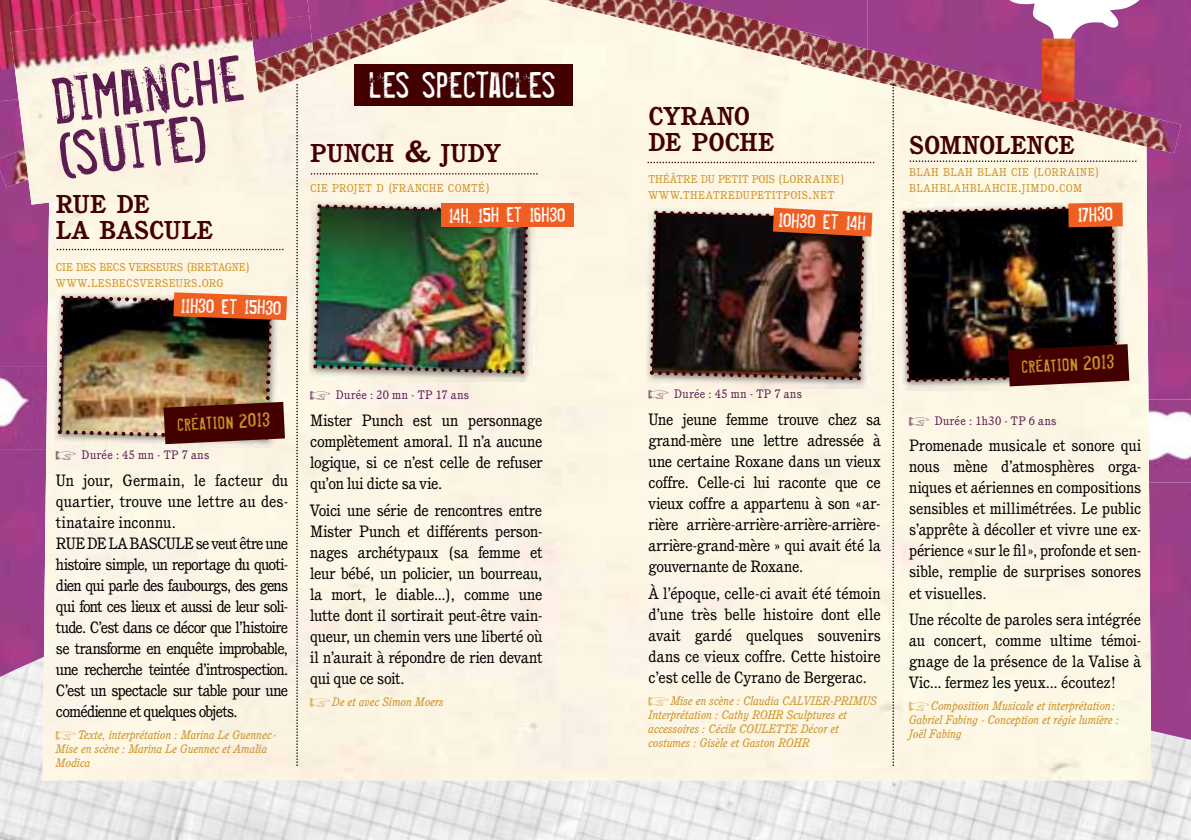
<style>
.page{position:relative;width:1191px;height:840px;background:#fff}
.page>*{position:absolute;margin:0;border:0;box-sizing:border-box;transform-origin:0 0}
.t1{font:68px/54.2px "Misproject";color:#5b1d50}
.t2{font:38.8px "Misproject";color:#fff}
.t3{font:700 25.2px/26px "Cushing";letter-spacing:.005em;color:#430000}
.t4{font:22px "Misproject";color:#fff}
.t5{font:18.2px "Misproject";color:#cd942a}
.t6{font:16px/21px "Cushing";letter-spacing:-.02em;color:#000;text-align:justify}
.t7{font:16px/21px "Cushing";letter-spacing:-.045em;color:#000}
.t8{font:italic 12px/14px "Cushing";color:#cd942a}
.t9{font:12px "Cushing";letter-spacing:.035em;color:#5b1d50}
.t10{font:11.2px/16px "Cushing";letter-spacing:.03em;color:#cd942a}
.t11{font:11.2px/16px "Cushing";letter-spacing:.005em;color:#cd942a}
.s1{font-size:12px}
.s2{font-size:16px}
.s3{font-size:22px}
.s4{font-size:30px}
</style>
<div class="page">
<img style="left:0;top:42px;width:1191px;height:675px">
<img style="left:1151px;top:399px;width:40px;height:83px">
<img style="left:622px;top:717px;width:569px;height:122px">
<img style="left:0;top:625px;width:622px;height:214px">
<div style="left:43px;top:0;width:1108px;height:780px;background:#fcf5e5"></div>
<img style="left:867px;top:49px;width:314px;height:104px">
<img style="left:830px;top:40px;width:37px;height:21px">
<img style="left:801px;top:61px;width:345px;height:86px">
<img style="left:802px;top:0;width:28px;height:35px">
<img style="left:545px;top:0;width:257px;height:61px">
<img style="left:802px;top:35px;width:28px;height:29px">
<img style="left:801px;top:59px;width:23px;height:8px">
<img style="left:0;top:149px;width:19px;height:38px">
<img style="left:296px;top:0;width:213px;height:93px">
<img style="left:269px;top:68px;width:27px;height:25px">
<img style="left:646px;top:207px;width:227px;height:181px">
<img style="left:310px;top:201px;width:226px;height:180px">
<img style="left:313px;top:204px;width:215px;height:169px">
<svg style="left:909px;top:160px;width:227px;height:2px"></svg>
<svg style="left:311px;top:173px;width:226px;height:1px"></svg>
<svg style="left:647px;top:162px;width:227px;height:1px"></svg>
<img style="left:899px;top:202px;width:226px;height:188px">
<div style="left:354px;top:64px;width:219px;height:42px;background:#430000"></div>
<svg style="left:892px;top:84px;width:2px;height:681px"></svg>
<svg style="left:296px;top:84px;width:2px;height:681px"></svg>
<img style="left:0;top:366px;width:52px;height:83px">
<svg style="left:924px;top:0;width:267px;height:42px"></svg>
<img style="left:1041px;top:38px;width:33px;height:64px">
<div style="left:19px;top:72px;width:250px;height:132px;background:#fcf4e3"></div>
<img style="left:0;top:0;width:309px;height:49px">
<img style="left:0;top:49px;width:19px;height:52px">
<img style="left:256px;top:15px;width:56px;height:37px">
<img style="left:285px;top:42px;width:27px;height:1px">
<img style="left:285px;top:43px;width:30px;height:25px">
<svg style="left:272px;top:51px;width:13px;height:1px"></svg>
<img style="left:256px;top:52px;width:35px;height:20px">
<img style="left:10px;top:3px;width:246px;height:96px">
<img style="left:47px;top:53px;width:194px;height:43px">
<img style="left:54px;top:292px;width:226px;height:155px">
<svg style="left:57px;top:249px;width:226px;height:1px"></svg>
<img style="left:650px;top:207px;width:222px;height:173px">
<div style="left:440px;top:203px;width:133px;height:24px;background:#f05f22"></div>
<img style="left:58px;top:292px;width:229px;height:152px">
<img style="left:902px;top:202px;width:227px;height:184px">
<svg style="left:310px;top:391px;width:20px;height:9px"></svg>
<svg style="left:310px;top:697px;width:20px;height:9px"></svg>
<svg style="left:648px;top:390px;width:20px;height:9px"></svg>
<svg style="left:648px;top:696px;width:20px;height:9px"></svg>
<svg style="left:909px;top:417px;width:20px;height:8px"></svg>
<svg style="left:909px;top:702px;width:20px;height:8px"></svg>
<svg style="left:56px;top:451px;width:20px;height:9px"></svg>
<svg style="left:56px;top:731px;width:20px;height:8px"></svg>
<h1 class="t1" style="left:49px;top:71px;width:193px;rotate:-7deg">DIMANCHE (SUITE)</h1>
<h3 class="t3" style="left:56px;top:191px;width:159px">RUE DE<br>LA BASCULE</h3>
<p class="t11" style="left:56px;top:259px;width:196px">CIE DES BECS VERSEURS <span class="s1">(</span>BRETAGNE<span class="s1">)<br></span>WWW<span class="s2">.</span>LESBECSVERSEURS<span class="s2">.</span>ORG</p>
<h3 class="t4" style="left:181px;top:291px;width:102px;rotate:1deg">11H30 ET 15H30</h3>
<p class="t5" style="left:176px;top:412px;width:95px;rotate:-3deg">CRÉATION <span class="s3">2013</span></p>
<p class="t9" style="left:82px;top:448px;width:129px">Durée : 45 mn - TP 7 ans</p>
<p class="t7" style="left:56px;top:469px;width:234px">Un jour, Germain, le facteur du quartier, trouve une lettre au des&shy;tinataire inconnu.<br>RUE DE LA BASCULE se veut être une histoire simple, un reportage du quoti&shy;dien qui parle des faubourgs, des gens qui font ces lieux et aussi de leur soli&shy;tude. C’est dans ce décor que l’histoire se transforme en enquête improbable, une recherche teintée d’introspection.<br>C’est un spectacle sur table pour une comédienne et quelques objets.</p>
<p class="t8" style="left:56px;top:727px;width:222px;text-indent:22px">Texte, interprétation : Marina Le Guennec -<br>Mise en scène : Marina Le Guennec et Amalia<br>Modica</p>
<h2 class="t2" style="left:368px;top:59px;width:189px">LES SPECTACLES</h2>
<h3 class="t3" style="left:310px;top:139px;width:192px">PUNCH <span class="s4">&amp;</span> JUDY</h3>
<p class="t10" style="left:310px;top:180px;width:181px">CIE PROJET D <span class="s1">(</span>FRANCHE COMTÉ<span class="s1">)</span></p>
<h3 class="t3" style="left:648px;top:102px;width:127px">CYRANO<br>DE POCHE</h3>
<p class="t10" style="left:648px;top:170px;width:197px">THÉÂTRE DU PETIT POIS <span class="s1">(</span>LORRAINE<span class="s1">)<br></span>WWW<span class="s2">.</span>THEATREDUPETITPOIS<span class="s2">.</span>NET</p>
<h3 class="t3" style="left:909px;top:132px;width:167px">SOMNOLENCE</h3>
<p class="t10" style="left:909px;top:163px;width:192px">BLAH BLAH BLAH CIE <span class="s1">(</span>LORRAINE<span class="s1">)<br></span>BLAHBLAHBLAHCIE<span class="s2">.</span>JIMDO<span class="s2">.</span>COM</p>
<h3 class="t4" style="left:448px;top:201px;width:118px;rotate:-1deg">14H, 15H ET 16H30</h3>
<h3 class="t4" style="left:1077px;top:200px;width:37px;rotate:-2deg">17H30</h3>
<h3 class="t4" style="left:779px;top:205px;width:89px;rotate:2deg">10H30 ET 14H</h3>
<p class="t9" style="left:336px;top:388px;width:135px">Durée : 20 mn - TP 17 ans</p>
<p class="t6" style="left:310px;top:409px;width:234px">Mister Punch est un personnage complètement amoral. Il n’a aucune logique, si ce n’est celle de refuser qu’on lui dicte sa vie.</p>
<p class="t6" style="left:310px;top:499px;width:234px">Voici une série de rencontres entre Mister Punch et différents person&shy;nages archétypaux (sa femme et leur bébé, un policier, un bourreau, la mort, le diable...), comme une lutte dont il sortirait peut-être vain&shy;queur, un chemin vers une liberté où il n’aurait à répondre de rien devant qui que ce soit.</p>
<p class="t8" style="left:332px;top:694px;width:113px">De et avec Simon Moers</p>
<p class="t9" style="left:674px;top:386px;width:129px">Durée : 45 mn - TP 7 ans</p>
<p class="t6" style="left:648px;top:408px;width:234px">Une jeune femme trouve chez sa grand-mère une lettre adressée à une certaine Roxane dans un vieux coffre. Celle-ci lui raconte que ce vieux coffre a appartenu à son « ar&shy;rière arrière-arrière-arrière-arrière&shy;arrière-grand-mère » qui avait été la gouvernante de Roxane.</p>
<p class="t6" style="left:648px;top:582px;width:234px">À l’époque, celle-ci avait été témoin d’une très belle histoire dont elle avait gardé quelques souvenirs dans ce vieux coffre. Cette histoire c’est celle de Cyrano de Bergerac.</p>
<p class="t8" style="left:648px;top:692px;width:230px;text-indent:22px">Mise en scène : Claudia CALVIER-PRIMUS Interprétation : Cathy ROHR Sculptures et accessoires : Cécile COULETTE Décor et costumes : Gisèle et Gaston ROHR</p>
<p class="t5" style="left:1021px;top:355px;width:95px;rotate:-3deg">CRÉATION <span class="s3">2013</span></p>
<p class="t9" style="left:934px;top:413px;width:123px">Durée : 1h30 - TP 6 ans</p>
<p class="t6" style="left:909px;top:435px;width:234px">Promenade musicale et sonore qui nous mène d’atmosphères orga&shy;niques et aériennes en compositions sensibles et millimétrées. Le public s’apprête à décoller et vivre une ex&shy;périence « sur le fil », profonde et sen&shy;sible, remplie de surprises sonores et visuelles.</p>
<p class="t6" style="left:909px;top:608px;width:234px">Une récolte de paroles sera intégrée au concert, comme ultime témoi&shy;gnage de la présence de la Valise à Vic... fermez les yeux... écoutez!</p>
<p class="t8" style="left:909px;top:698px;width:212px;text-indent:22px">Composition Musicale et interprétation :<br>Gabriel Fabing - Conception et régie lumière :<br>Joël Fabing</p>
</div>
